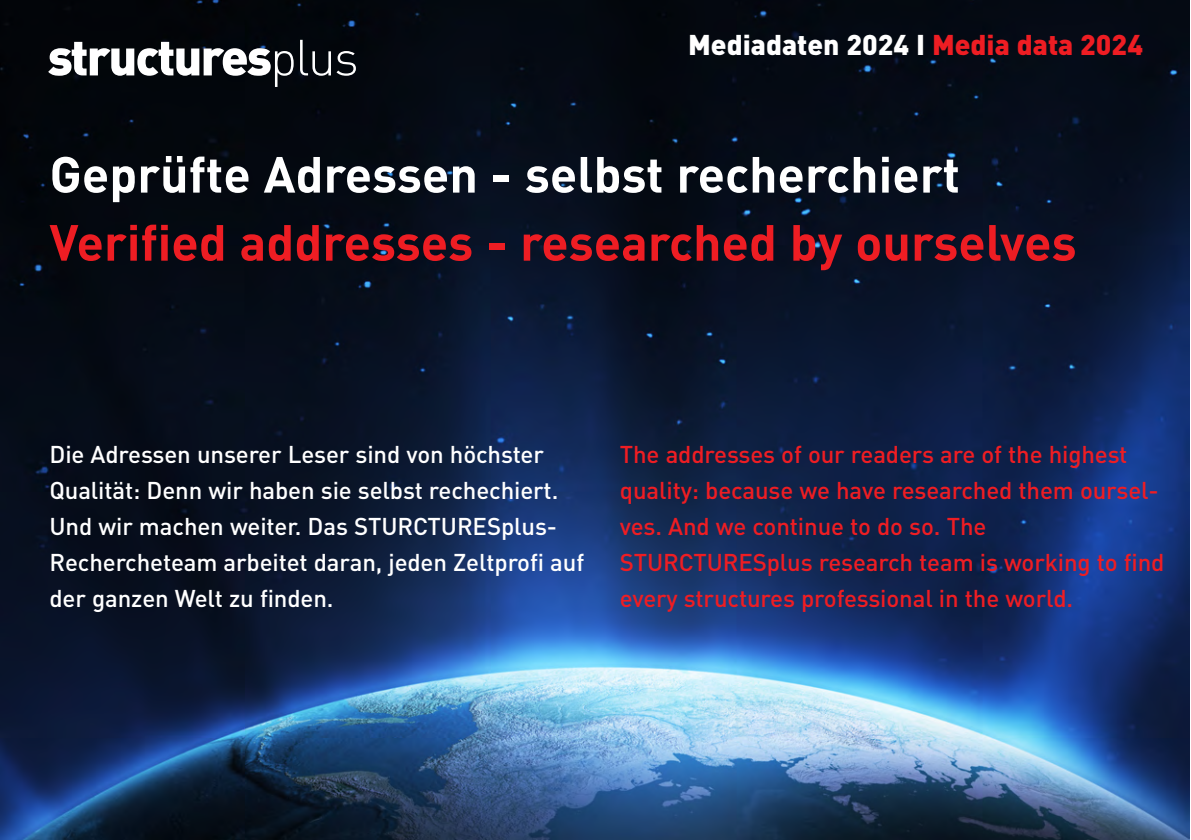
<style>
.page{position:relative;width:1191px;height:840px;background:#fff}
.page>*{position:absolute;margin:0;border:0;box-sizing:border-box;transform-origin:0 0}
.t1{font:700 50px "FFDIN";color:#ee1d23}
.t2{font:700 50px "FFDIN";color:#fff}
.t3{font:50px "FFDIN Black Alternate";letter-spacing:-.04em;color:#fff}
.t4{font:900 28.2px "FFDIN";color:#fff}
.t5{font:500 24px/36px "FFDIN";letter-spacing:-.005em;color:#ee1d23}
.t6{font:500 24px/36px "FFDIN";letter-spacing:-.005em;color:#fff}
.s1{font-family:"FFDIN Light Alternate"}
.s2{color:#ee1d23}
</style>
<div class="page">
<img style="left:0;top:0;width:1189px;height:839px">
<p class="t3" style="left:48px;top:39px;width:312px">structures<span class="s1">plus</span></p>
<p class="t4" style="left:688px;top:34px;width:456px">Mediadaten 2024 I <span class="s2">Media data 2024</span></p>
<p class="t2" style="left:49px;top:157px;width:912px">Geprüfte Adressen - selbst recherchiert</p>
<p class="t1" style="left:49px;top:225px;width:1028px">Verified addresses - researched by ourselves</p>
<p class="t6" style="left:49px;top:439px;width:536px">Die Adressen unserer Leser sind von höchster Qualität: Denn wir haben sie selbst rechechiert.<br>Und wir machen weiter. Das STURCTURESplus-Rechercheteam arbeitet daran, jeden Zeltprofi auf der ganzen Welt zu finden.</p>
<p class="t5" style="left:620px;top:439px;width:546px">The addresses of our readers are of the highest quality: because we have researched them oursel&shy;ves. And we continue to do so. The STURCTURESplus research team is working to find every structures professional in the world.</p>
</div>
